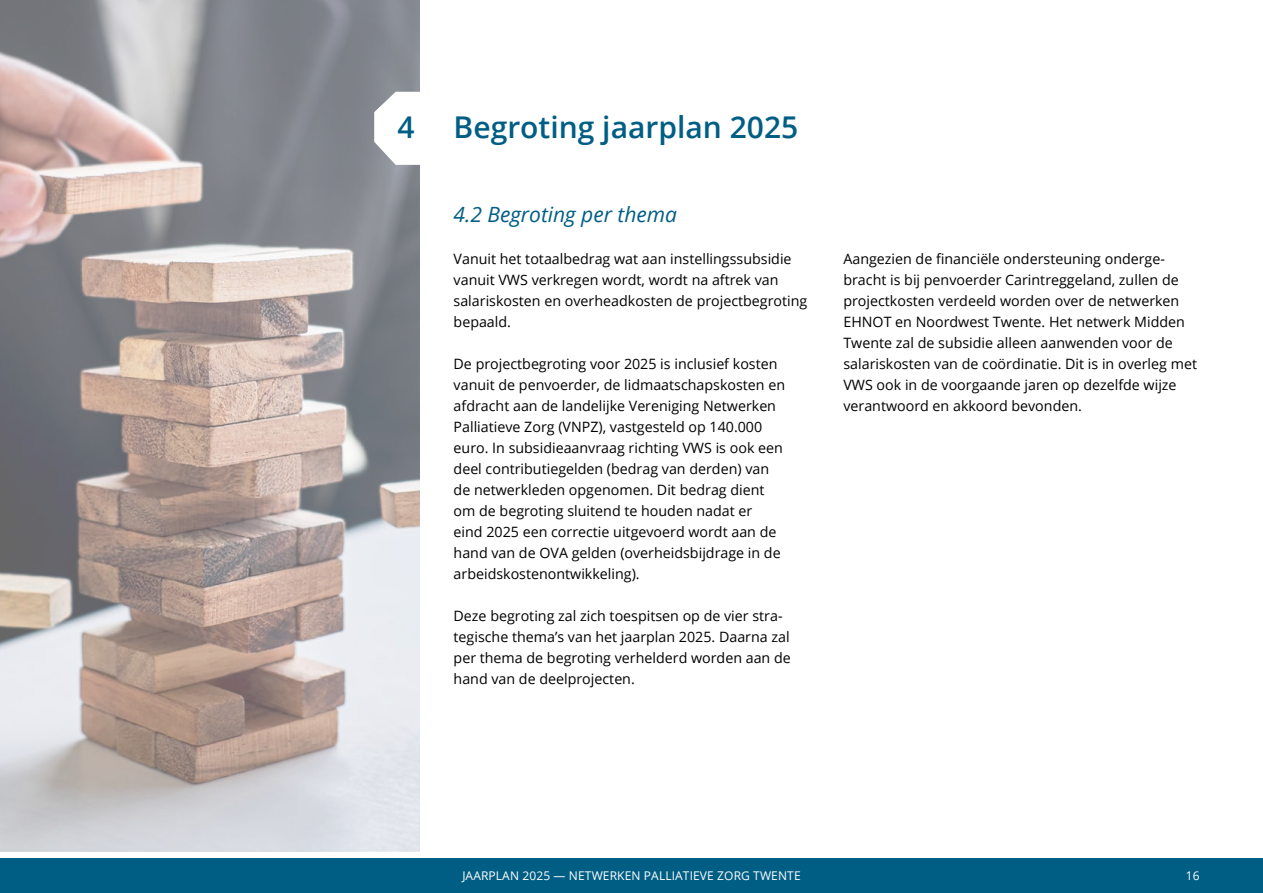
<style>
.page{position:relative;width:1263px;height:893px;background:#fff}
.page>*{position:absolute;margin:0;border:0;box-sizing:border-box;transform-origin:0 0}
.t1{font:600 30px "Open Sans";color:#005e84}
.t2{font:italic 21px "Open Sans";color:#005e84}
.t3{font:14.25px/21px "Open Sans";color:#000}
.t4{font:12px "Open Sans";letter-spacing:.01em;color:#fff}
</style>
<div class="page">
<img style="left:0;top:0;width:420px;height:852px">
<div style="left:0;top:858px;width:1263px;height:35px;background:#005e84"></div>
<svg style="left:374px;top:92px;width:46px;height:73px"></svg>
<h1 class="t1" style="left:398px;top:107px;width:19px">4</h1>
<h1 class="t1" style="left:454px;top:107px;width:346px">Begroting jaarplan 2025</h1>
<h2 class="t2" style="left:454px;top:200px;width:225px">4.2 Begroting per thema</h2>
<p class="t3" style="left:454px;top:248px;width:355px">Vanuit het totaalbedrag wat aan instellingssubsidie vanuit VWS verkregen wordt, wordt na aftrek van salariskosten en overheadkosten de projectbegroting bepaald.</p>
<p class="t3" style="left:454px;top:353px;width:333px">De projectbegroting voor 2025 is inclusief kosten vanuit de penvoerder, de lidmaatschapskosten en afdracht aan de landelijke Vereniging Netwerken Palliatieve Zorg (VNPZ), vastgesteld op 140.000 euro. In subsidieaanvraag richting VWS is ook een deel contributiegelden (bedrag van derden) van de netwerkleden opgenomen. Dit bedrag dient om de begroting sluitend te houden nadat er<br>eind 2025 een correctie uitgevoerd wordt aan de hand van de OVA gelden (overheidsbijdrage in de arbeidskostenontwikkeling).</p>
<p class="t3" style="left:454px;top:605px;width:339px">Deze begroting zal zich toespitsen op de vier stra&shy;tegische thema’s van het jaarplan 2025. Daarna zal per thema de begroting verhelderd worden aan de hand van de deelprojecten.</p>
<p class="t3" style="left:843px;top:248px;width:355px">Aangezien de financiële ondersteuning onderge&shy;bracht is bij penvoerder Carintreggeland, zullen de projectkosten verdeeld worden over de netwerken EHNOT en Noordwest Twente. Het netwerk Midden Twente zal de subsidie alleen aanwenden voor de salariskosten van de coördinatie. Dit is in overleg met VWS ook in de voorgaande jaren op dezelfde wijze verantwoord en akkoord bevonden.</p>
<p class="t4" style="left:462px;top:867px;width:340px">JAARPLAN 2025 — NETWERKEN PALLIATIEVE ZORG TWENTE</p>
<p class="t4" style="left:1186px;top:867px;width:15px">16</p>
</div>
